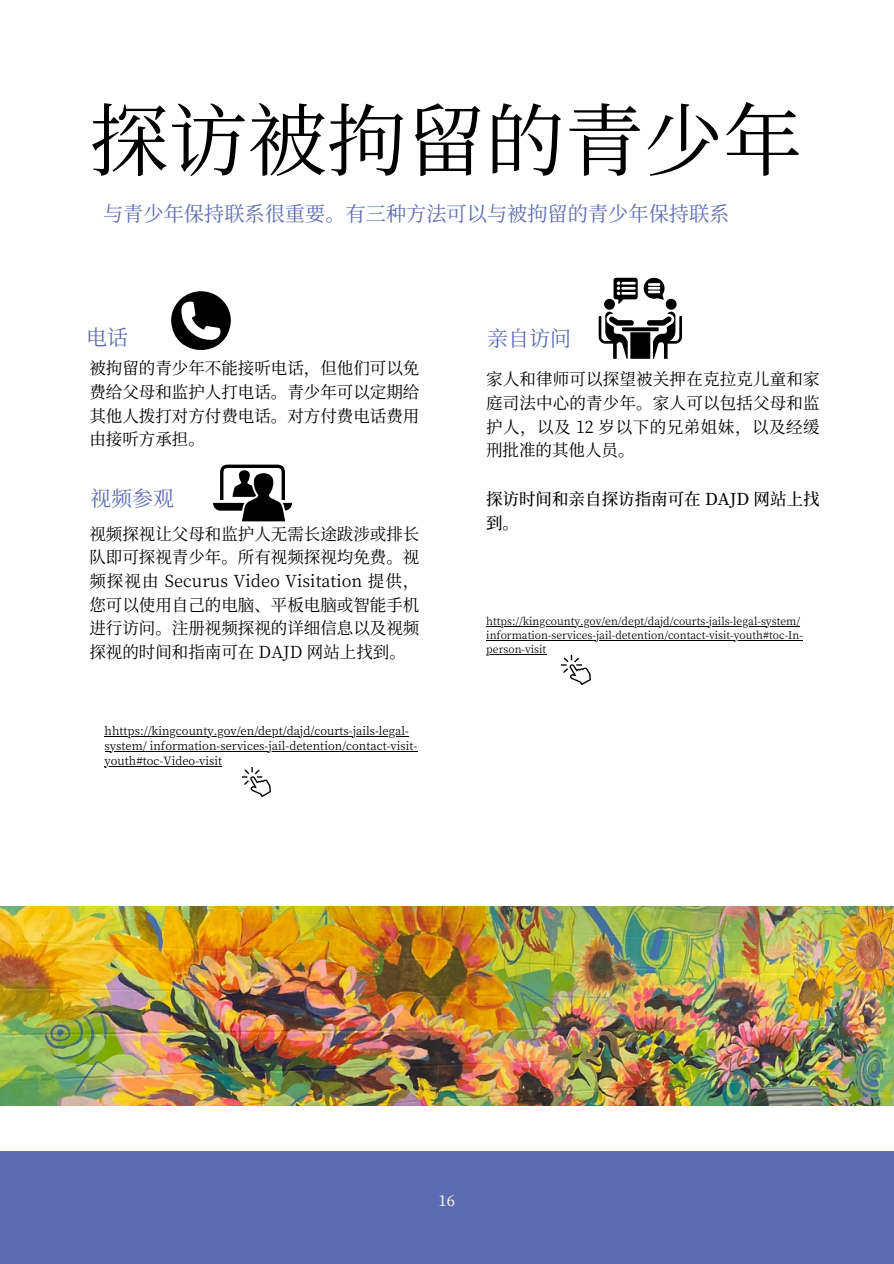
<style>
.page{position:relative;width:894px;height:1264px;background:#fff}
.page>*{position:absolute;margin:0;border:0;box-sizing:border-box;transform-origin:0 0}
.t1{font:79.2px "Source Han Serif SC";color:#000001}
.t2{font:21px "Source Han Serif SC";color:#5d6cb0}
.t3{font:20.25px "Source Han Serif SC";color:#5d6cb0}
.t4{font:16.5px/23.7px "Source Han Serif SC";color:#000001;text-align:justify}
.t5{font:500 16.5px/24.8px "Source Han Serif SC";color:#000001}
.t6{font:500 15px "Source Han Serif SC";color:#f8f3f2}
.t7{font:11.4px "Source Han Serif SC";color:#000}
.t8{font:10.5px "Source Han Serif SC";color:#000}
</style>
<div class="page">
<div style="left:0;top:1150px;width:893px;height:113px;background:#5d6cb0"></div>
<img style="left:0;top:906px;width:893px;height:199px">
<img style="left:243px;top:768px;width:28px;height:28px">
<img style="left:561px;top:655px;width:29px;height:30px">
<svg style="left:171px;top:291px;width:60px;height:59px"></svg>
<svg style="left:213px;top:464px;width:79px;height:57px"></svg>
<svg style="left:598px;top:278px;width:83px;height:81px"></svg>
<hr style="left:105px;top:736px;width:304px;height:1px;background:#000">
<hr style="left:105px;top:751px;width:312px;height:1px;background:#000">
<hr style="left:105px;top:766px;width:117px;height:1px;background:#000">
<hr style="left:486px;top:626px;width:313px;height:1px;background:#000">
<hr style="left:486px;top:640px;width:316px;height:1px;background:#000">
<hr style="left:486px;top:654px;width:60px;height:1px;background:#000">
<h4 class="t1" style="left:89px;top:78px;width:714px">探访被拘留的青少年</h4>
<h4 class="t3" style="left:103px;top:198px;width:627px">与青少年保持联系很重要。有三种方法可以与被拘留的青少年保持联系</h4>
<p class="t2" style="left:86px;top:321px;width:43px">电话</p>
<h1 class="t4" style="left:89px;top:355px;width:331px;text-align:left">被拘留的青少年不能接听电话，但他们可以免费给父母和监护人打电话。青少年可以定期给其他人拨打对方付费电话。对方付费电话费用由接听方承担。</h1>
<p class="t2" style="left:90px;top:481px;width:85px">视频参观</p>
<h2 class="t4" style="left:89px;top:521px;width:331px">视频探视让父母和监护人无需长途跋涉或排长队即可探视青少年。所有视频探视均免费。视频探视由 Securus Video Visitation 提供，您可以使用自己的电脑、平板电脑或智能手机进行访问。注册视频探视的详细信息以及视频探视的时间和指南可在 DAJD 网站上找到。</h2>
<p class="t7" style="left:105px;top:722px;width:306px">hhttps://kingcounty.gov/en/dept/dajd/courts-jails-legal-</p>
<h2 class="t7" style="left:105px;top:737px;width:314px">system/ information-services-jail-detention/contact-visit-</h2>
<h4 class="t7" style="left:105px;top:752px;width:119px">youth#toc-Video-visit</h4>
<p class="t2" style="left:487px;top:322px;width:85px">亲自访问</p>
<p class="t4" style="left:486px;top:366px;width:335px">家人和律师可以探望被关押在克拉克儿童和家庭司法中心的青少年。家人可以包括父母和监护人，以及 12 岁以下的兄弟姐妹，以及经缓刑批准的其他人员。</p>
<h2 class="t5" style="left:486px;top:485px;width:335px">探访时间和亲自探访指南可在 DAJD 网站上找到。</h2>
<h3 class="t8" style="left:486px;top:613px;width:315px">https://kingcounty.gov/en/dept/dajd/courts-jails-legal-system/</h3>
<p class="t8" style="left:486px;top:627px;width:318px">information-services-jail-detention/contact-visit-youth#toc-In-</p>
<p class="t8" style="left:486px;top:641px;width:61px">person-visit</p>
<h2 class="t6" style="left:438px;top:1188px;width:17px">16</h2>
</div>
